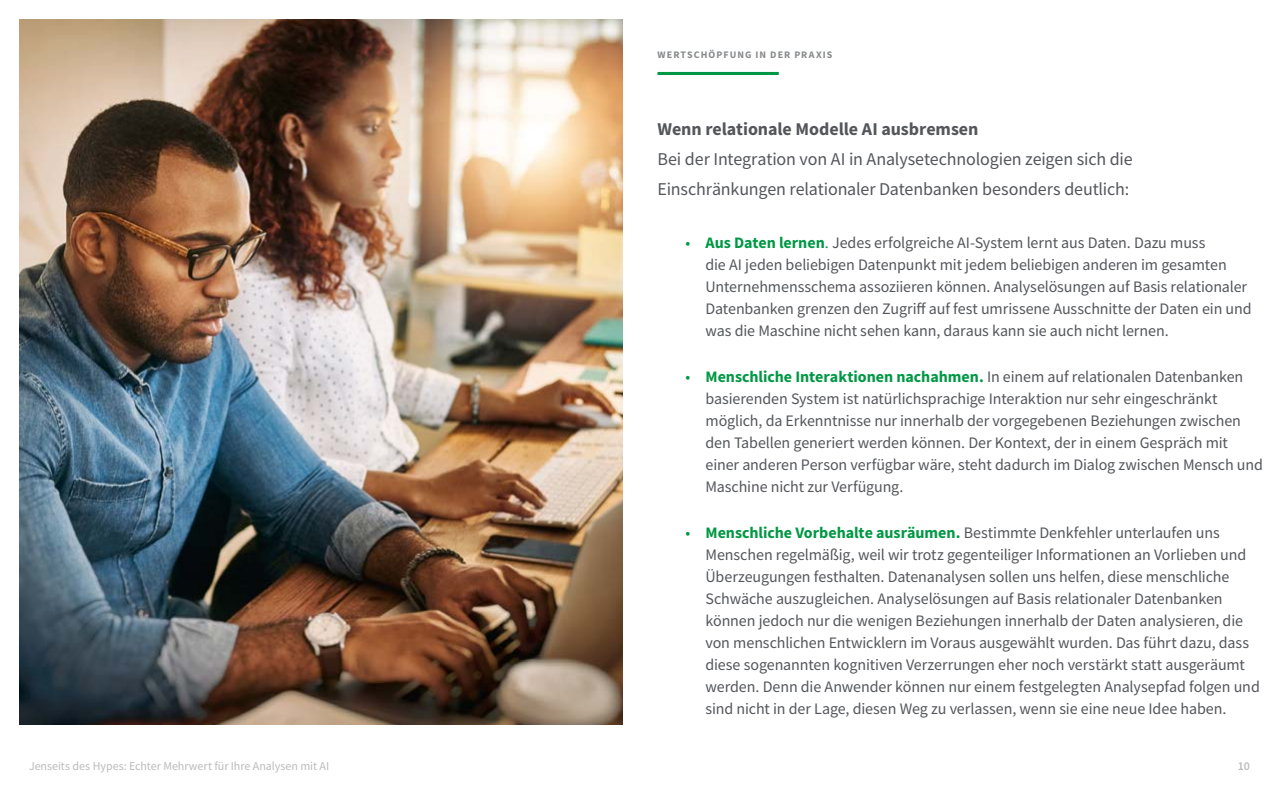
<style>
.page{position:relative;width:1280px;height:800px;background:#fff}
.page>*{position:absolute;margin:0;border:0;box-sizing:border-box;transform-origin:0 0}
.t1{font:18px/30px "Source Sans Pro";letter-spacing:-.01em;color:#54565a}
.t2{font:700 18px "Source Sans Pro";letter-spacing:-.005em;color:#54565a}
.t3{font:16px/22px "Source Sans Pro";letter-spacing:-.01em;color:#54565a}
.t4{font:12px "Source Sans Pro";letter-spacing:-.005em;color:#bbbbbd}
.t5{font:600 12px "Source Sans Pro";color:#bbbbbd}
.t6{font:700 10px "Source Sans Pro";letter-spacing:.11em;color:#87898b}
.s1{color:#009845}
.s2{font-weight:700;color:#009845}
</style>
<div class="page">
<hr style="left:658px;top:72px;width:121px;height:3px;background:#009845">
<img style="left:20px;top:20px;width:602px;height:705px">
<p class="t6" style="left:658px;top:48px;width:177px">WERTSCHÖPFUNG IN DER PRAXIS</p>
<p class="t2" style="left:658px;top:117px;width:323px">Wenn relationale Modelle AI ausbremsen</p>
<p class="t1" style="left:658px;top:144px;width:477px">Bei der Integration von AI in Analysetechnologien zeigen sich die<br>Einschränkungen relationaler Datenbanken besonders deutlich:</p>
<p class="t3" style="left:706px;top:232px;width:548px;text-indent:-20px"><span class="s1">•</span> <span class="s2">Aus Daten lernen</span><span class="s1">.</span> Jedes erfolgreiche AI-System lernt aus Daten. Dazu muss<br>die AI jeden beliebigen Datenpunkt mit jedem beliebigen anderen im gesamten Unternehmensschema assoziieren können. Analyselösungen auf Basis relationaler Datenbanken grenzen den Zugriff auf fest umrissene Ausschnitte der Daten ein und was die Maschine nicht sehen kann, daraus kann sie auch nicht lernen.</p>
<p class="t3" style="left:706px;top:366px;width:559px;text-indent:-20px"><span class="s1">•</span> <span class="s2">Menschliche Interaktionen nachahmen.</span> In einem auf relationalen Datenbanken basierenden System ist natürlichsprachige Interaktion nur sehr eingeschränkt möglich, da Erkenntnisse nur innerhalb der vorgegebenen Beziehungen zwischen den Tabellen generiert werden können. Der Kontext, der in einem Gespräch mit einer anderen Person verfügbar wäre, steht dadurch im Dialog zwischen Mensch und Maschine nicht zur Verfügung.</p>
<p class="t3" style="left:706px;top:522px;width:556px;text-indent:-20px"><span class="s1">•</span> <span class="s2">Menschliche Vorbehalte ausräumen.</span> Bestimmte Denkfehler unterlaufen uns Menschen regelmäßig, weil wir trotz gegenteiliger Informationen an Vorlieben und Überzeugungen festhalten. Datenanalysen sollen uns helfen, diese menschliche Schwäche auszugleichen. Analyselösungen auf Basis relationaler Datenbanken können jedoch nur die wenigen Beziehungen innerhalb der Daten analysieren, die von menschlichen Entwicklern im Voraus ausgewählt wurden. Das führt dazu, dass diese sogenannten kognitiven Verzerrungen eher noch verstärkt statt ausgeräumt werden. Denn die Anwender können nur einem festgelegten Analysepfad folgen und sind nicht in der Lage, diesen Weg zu verlassen, wenn sie eine neue Idee haben.</p>
<p class="t4" style="left:29px;top:758px;width:302px">Jenseits des Hypes: Echter Mehrwert für Ihre Analysen mit AI</p>
<p class="t5" style="left:1238px;top:758px;width:14px">10</p>
</div>
